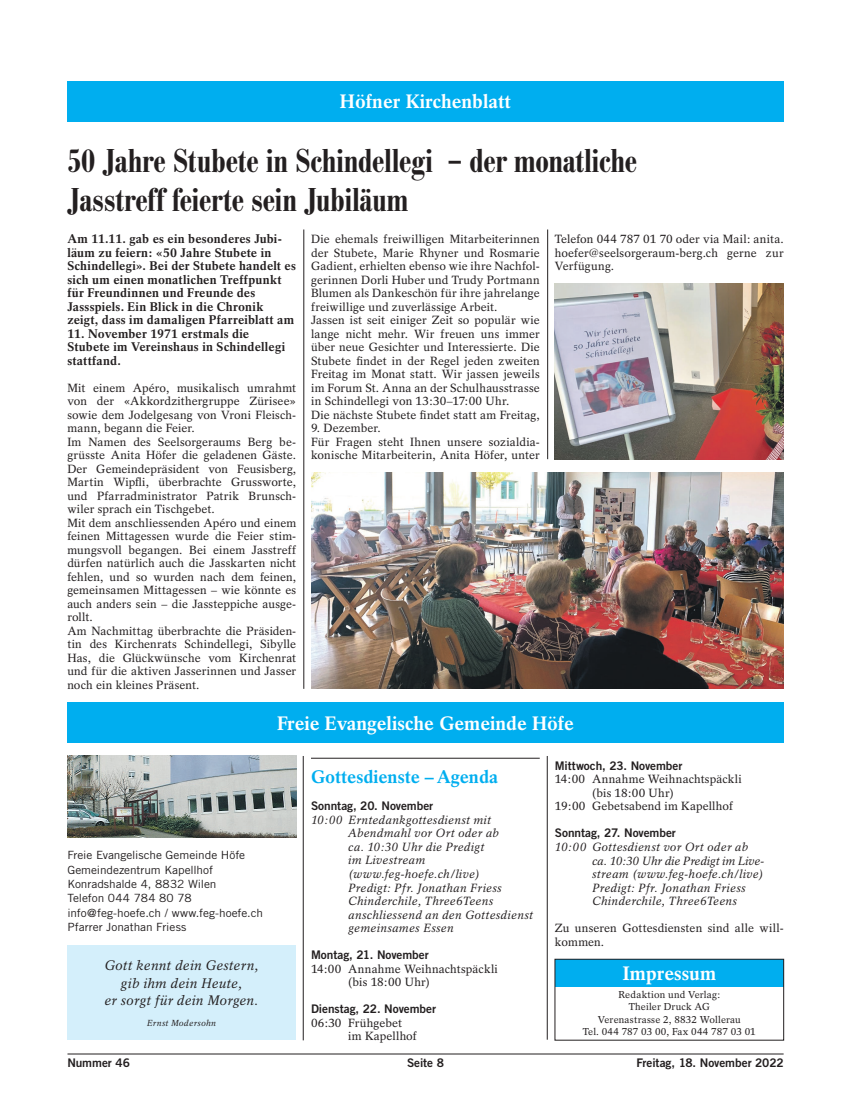
<style>
.page{position:relative;width:851px;height:1117px;background:#fff}
.page>*{position:absolute;margin:0;border:0;box-sizing:border-box;transform-origin:0 0}
.t1{font:500 condensed 32.5px/39px "Bodoni BE";color:#231f20}
.t2{font:700 19.38px "Rotation";color:#fff}
.t3{font:700 18.12px "Rotation";color:#00aeef}
.t4{font:italic 13.75px/17.5px "Rotation";letter-spacing:.015em;color:#231f20;text-align:center}
.t5{font:700 12.5px/13.5px "Rotation";letter-spacing:.015em;color:#231f20}
.t6{font:11.88px/13.5px "Rotation";letter-spacing:.01em;color:#231f20}
.t7{font:italic 11.88px/13.5px "Rotation";letter-spacing:.02em;color:#231f20}
.t8{font:11.88px "Trade Gothic Bold Two";letter-spacing:-.005em;color:#231f20}
.t9{font:11.25px/14.2px "Trade Gothic";letter-spacing:-.005em;color:#231f20;scale:1.05 1}
.t10{font:10px/12.5px "Rotation";letter-spacing:.015em;color:#231f20;text-align:center}
.t11{font:italic 8.75px "Rotation";letter-spacing:.03em;color:#231f20}
</style>
<div class="page">
<hr style="left:67px;top:1053px;width:716px;height:1px;background:#231f20">
<div style="left:67px;top:81px;width:716px;height:40px;background:#00aeef"></div>
<div style="left:555px;top:958px;width:228px;height:28px;background:#00aeef"></div>
<div style="left:554px;top:958px;width:229px;height:82px;border:1px solid #231f20"></div>
<hr style="left:303px;top:755px;width:1px;height:285px;background:#231f20">
<hr style="left:547px;top:755px;width:1px;height:284px;background:#231f20">
<img style="left:68px;top:755px;width:228px;height:81px">
<div style="left:67px;top:945px;width:228px;height:94px;background:#d4effb"></div>
<hr style="left:311px;top:757px;width:228px;height:1px;background:#231f20">
<div style="left:67px;top:702px;width:716px;height:40px;background:#00aeef"></div>
<hr style="left:303px;top:229px;width:1px;height:459px;background:#231f20">
<hr style="left:547px;top:229px;width:1px;height:230px;background:#231f20">
<img style="left:311px;top:472px;width:472px;height:216px">
<img style="left:554px;top:283px;width:229px;height:176px">
<h2 class="t2" style="left:340px;top:90px;width:172px">Höfner Kirchenblatt</h2>
<h1 class="t1" style="left:67px;top:142px;width:571px">50 Jahre Stubete in Schindellegi – der monatliche<br>Jasstreff feierte sein Jubiläum</h1>
<p class="t6" style="left:311px;top:232px;width:230px">Die ehemals freiwilligen Mitarbeiterinnen der Stubete, Marie Rhyner und Rosmarie Gadient, erhielten ebenso wie ihre Nachfol&shy;gerinnen Dorli Huber und Trudy Portmann Blumen als Dankeschön für ihre jahrelange freiwillige und zuverlässige Arbeit.<br>Jassen ist seit einiger Zeit so populär wie lange nicht mehr. Wir freuen uns immer über neue Gesichter und Interessierte. Die Stubete findet in der Regel jeden zweiten Freitag im Monat statt. Wir jassen jeweils im Forum St. Anna an der Schulhausstrasse in Schindellegi von 13:30–17:00 Uhr.<br>Die nächste Stubete findet statt am Freitag,</p>
<p class="t6" style="left:311px;top:421px;width:230px">9. Dezember.<br>Für Fragen steht Ihnen unsere sozialdia&shy;konische Mitarbeiterin, Anita Höfer, unter</p>
<p class="t5" style="left:67px;top:232px;width:230px">Am 11.11. gab es ein besonderes Jubi&shy;läum zu feiern: «50 Jahre Stubete in Schindellegi». Bei der Stubete handelt es sich um einen monatlichen Treffpunkt für Freundinnen und Freunde des Jassspiels. Ein Blick in die Chronik zeigt, dass im damaligen Pfarreiblatt am</p>
<p class="t5" style="left:67px;top:326px;width:219px">11. November 1971 erstmals die<br>Stubete im Vereinshaus in Schindellegi stattfand.</p>
<p class="t6" style="left:67px;top:381px;width:230px">Mit einem Apéro, musikalisch umrahmt von der «Akkordzithergruppe Zürisee» sowie dem Jodelgesang von Vroni Fleisch&shy;mann, begann die Feier.<br>Im Namen des Seelsorgeraums Berg be&shy;grüsste Anita Höfer die geladenen Gäste.<br>Der Gemeindepräsident von Feusisberg, Martin Wipfli, überbrachte Grussworte, und Pfarradministrator Patrik Brunsch&shy;wiler sprach ein Tischgebet.<br>Mit dem anschliessenden Apéro und einem feinen Mittagessen wurde die Feier stim&shy;mungsvoll begangen. Bei einem Jasstreff dürfen natürlich auch die Jasskarten nicht fehlen, und so wurden nach dem feinen, gemeinsamen Mittagessen – wie könnte es auch anders sein – die Jassteppiche ausge&shy;rollt.<br>Am Nachmittag überbrachte die Präsiden&shy;tin des Kirchenrats Schindellegi, Sibylle Has, die Glückwünsche vom Kirchenrat und für die aktiven Jasserinnen und Jasser noch ein kleines Präsent.</p>
<p class="t6" style="left:554px;top:232px;width:230px;text-align:justify">Telefon 044 787 01 70 oder via Mail: anita. hoefer@seelsorgeraum-berg.ch gerne zur Verfügung.</p>
<p class="t9" style="left:67px;top:847px;width:188px">Freie Evangelische Gemeinde Höfe<br>Gemeindezentrum Kapellhof<br>Konradshalde 4, 8832 Wilen<br>Telefon 044 784 80 78 info@feg-hoefe.ch / www.feg-hoefe.ch<br>Pfarrer Jonathan Friess</p>
<p class="t4" style="left:104px;top:956px;width:156px">Gott kennt dein Gestern, gib ihm dein Heute,<br>er sorgt für dein Morgen.</p>
<p class="t11" style="left:147px;top:1017px;width:71px">Ernst Modersohn</p>
<h2 class="t2" style="left:277px;top:711px;width:298px">Freie Evangelische Gemeinde Höfe</h2>
<p class="t8" style="left:554px;top:758px;width:129px">Mittwoch, 23. November</p>
<p class="t6" style="left:554px;top:772px;width:188px">14:00 Annahme Weihnachtspäckli</p>
<p class="t6" style="left:592px;top:786px;width:83px">(bis 18:00 Uhr)</p>
<p class="t6" style="left:554px;top:799px;width:180px">19:00 Gebetsabend im Kapellhof</p>
<p class="t8" style="left:554px;top:825px;width:122px">Sonntag, 27. November</p>
<p class="t7" style="left:592px;top:840px;width:173px;text-indent:-37px">10:00 Gottesdienst vor Ort oder ab ca. 10:30 Uhr die Predigt im Live&shy;stream (www.feg-hoefe.ch/live)<br>Predigt: Pfr. Jonathan Friess<br>Chinderchile, Three6Teens</p>
<p class="t6" style="left:554px;top:921px;width:230px">Zu unseren Gottesdiensten sind alle will&shy;kommen.</p>
<h3 class="t3" style="left:311px;top:766px;width:189px">Gottesdienste – Agenda</h3>
<p class="t8" style="left:311px;top:798px;width:124px">Sonntag, 20. November</p>
<p class="t7" style="left:348px;top:813px;width:186px;text-indent:-37px">10:00 Erntedankgottesdienst mit<br>Abendmahl vor Ort oder ab<br>ca. 10:30 Uhr die Predigt<br>im Livestream (www.feg-hoefe.ch/live)<br>Predigt: Pfr. Jonathan Friess<br>Chinderchile, Three6Teens anschliessend an den Gottesdienst gemeinsames Essen</p>
<p class="t8" style="left:311px;top:947px;width:119px">Montag, 21. November</p>
<p class="t6" style="left:348px;top:961px;width:151px;text-indent:-37px">14:00 Annahme Weihnachtspäckli (bis 18:00 Uhr)</p>
<p class="t8" style="left:311px;top:1001px;width:126px">Dienstag, 22. November</p>
<p class="t6" style="left:348px;top:1015px;width:70px;text-indent:-37px">06:30 Frühgebet im Kapellhof</p>
<h2 class="t2" style="left:622px;top:961px;width:95px">Impressum</h2>
<p class="t10" style="left:582px;top:987px;width:174px">Redaktion und Verlag:<br>Theiler Druck AG<br>Verenastrasse 2, 8832 Wollerau<br>Tel. 044 787 03 00, Fax 044 787 03 01</p>
<p class="t8" style="left:67px;top:1055px;width:64px">Nummer 46</p>
<p class="t8" style="left:407px;top:1055px;width:38px">Seite 8</p>
<p class="t8" style="left:636px;top:1055px;width:149px">Freitag, 18. November 2022</p>
</div>
